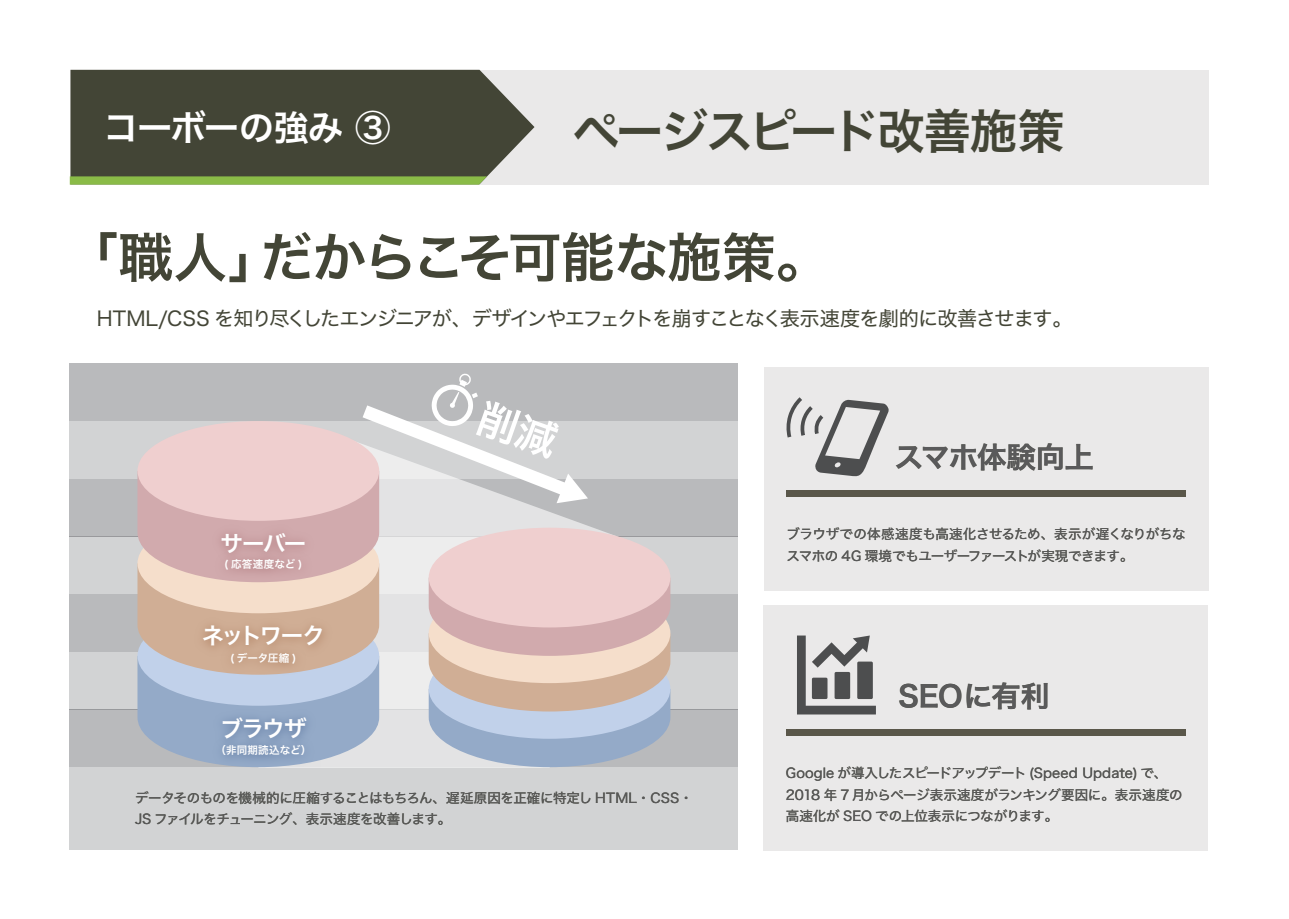
<style>
.page{position:relative;width:1289px;height:919px;background:#fff}
.page>*{position:absolute;margin:0;border:0;box-sizing:border-box;transform-origin:0 0}
.t1{font:53.4px "Hiragino Sans W6";letter-spacing:-.025em;color:#434536}
.t2{font:47.25px "Hiragino Sans W6";letter-spacing:-.055em;color:#434536}
.t3{font:35.4px "Hiragino Sans W6";letter-spacing:-.04em;color:#fff}
.t4{font:29.1px "Hiragino Sans W6";letter-spacing:-.025em;color:#434536}
.t5{font:22.5px "Hiragino Sans W6";letter-spacing:-.07em;color:#fff}
.t6{font:20.1px "Hiragino Sans W4";letter-spacing:-.06em;color:#434536}
.t7{font:13.5px/21.6px "Hiragino Sans W4";letter-spacing:-.025em;color:#434536}
.t8{font:10.5px "Hiragino Sans W6";letter-spacing:.01em;color:#fff}
</style>
<div class="page">
<div style="left:70px;top:421px;width:668px;height:57px;background:#d2d3d4"></div>
<div style="left:70px;top:478px;width:668px;height:58px;background:#b9babc"></div>
<div style="left:70px;top:363px;width:668px;height:58px;background:#b9babc"></div>
<div style="left:70px;top:536px;width:668px;height:58px;background:#d2d3d4"></div>
<div style="left:70px;top:594px;width:668px;height:57px;background:#b9babc"></div>
<div style="left:70px;top:651px;width:668px;height:58px;background:#d2d3d4"></div>
<div style="left:70px;top:767px;width:668px;height:82px;background:#d2d3d4"></div>
<div style="left:70px;top:709px;width:668px;height:58px;background:#b9babc"></div>
<div style="left:70px;top:70px;width:1138px;height:114px;background:#eae9e9"></div>
<div style="left:70px;top:70px;width:464px;height:107px;background:#434536"></div>
<svg style="left:70px;top:176px;width:417px;height:9px;background:#89b54c"></svg>
<div style="left:764px;top:367px;width:444px;height:223px;background:#eae9e9"></div>
<div style="left:786px;top:490px;width:400px;height:7px;background:#5a574a"></div>
<div style="left:763px;top:605px;width:445px;height:246px;background:#eae9e9"></div>
<div style="left:785px;top:729px;width:400px;height:7px;background:#5a574a"></div>
<svg style="left:786px;top:397px;width:102px;height:80px"></svg>
<svg style="left:797px;top:635px;width:78px;height:79px"></svg>
<img style="left:254px;top:767px;width:65px;height:1px">
<svg style="left:137px;top:373px;width:533px;height:394px"></svg>
<h3 class="t3" style="left:103px;top:95px;width:289px">コーボーの強み ③</h3>
<h2 class="t2" style="left:572px;top:88px;width:493px">ページスピード改善施策</h2>
<h1 class="t1" style="left:64px;top:209px;width:767px">「職人」だからこそ可能な施策。</h1>
<h3 class="t6" style="left:97px;top:301px;width:977px">HTML/CSS を知り尽くしたエンジニアが、デザインやエフェクトを崩すことなく表示速度を劇的に改善させます。</h3>
<h3 class="t5" style="left:220px;top:523px;width:87px">サーバー</h3>
<p class="t8" style="left:224px;top:554px;width:80px">( 応答速度など )</p>
<h3 class="t5" style="left:202px;top:615px;width:124px">ネットワーク</h3>
<p class="t8" style="left:230px;top:648px;width:68px">( データ圧縮 )</p>
<h3 class="t5" style="left:220px;top:708px;width:88px">ブラウザ</h3>
<p class="t8" style="left:215px;top:741px;width:97px">（非同期読込など）</p>
<p class="t7" style="left:135px;top:785px;width:559px">データそのものを機械的に圧縮することはもちろん、遅延原因を正確に特定し HTML・CSS・<br>JS ファイルをチューニング、表示速度を改善します。</p>
<h3 class="t4" style="left:894px;top:430px;width:201px">スマホ体験向上</h3>
<p class="t7" style="left:786px;top:522px;width:401px">ブラウザでの体感速度も高速化させるため、表示が遅くなりがちなスマホの 4G 環境でもユーザーファーストが実現できます。</p>
<h3 class="t4" style="left:898px;top:669px;width:153px">SEOに有利</h3>
<p class="t7" style="left:785px;top:761px;width:398px">Google が導入したスピードアップデート (Speed Update) で、<br>2018 年 7 月からページ表示速度がランキング要因に。表示速度の高速化が SEO での上位表示につながります。</p>
</div>
